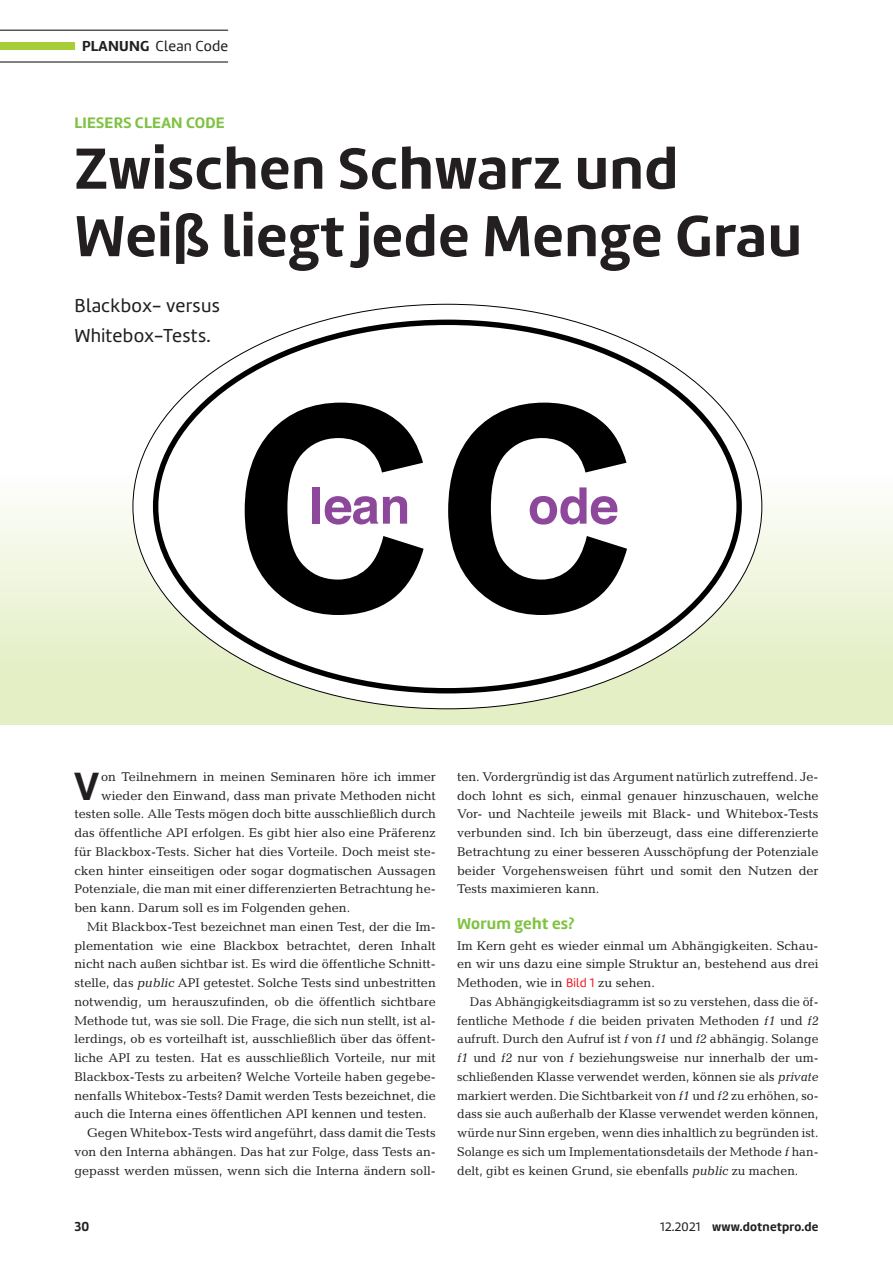
<style>
.page{position:relative;width:893px;height:1263px;background:#fff}
.page>*{position:absolute;margin:0;border:0;box-sizing:border-box;transform-origin:0 0}
.IR_00_headline{font:700 60px/67.5px "Amelia";letter-spacing:.015em;color:#231f20}
.t1{font:700 40.8px "Amelia";color:#231f20}
.IR_00_vorspann{font:19.5px/30px "Amelia";letter-spacing:.015em;color:#231f20}
.IR_00_fliesstext_hea{font:700 16.5px "Amelia";letter-spacing:.015em;color:#7fc241}
.IR_00_dachzeile{font:700 15.75px "Amelia";letter-spacing:.015em;color:#7fc241}
.IR_40_seitenstrecke{font:15px "Amelia";letter-spacing:.015em;color:#231f20}
.IR_40_seitenstrecke-2{font:700 13.5px "Amelia";color:#231f20}
.t2{font:12.75px/18.8px "Candida Std";color:#231f20;text-align:justify}
.IR_40_seitenstrecke-3{font:700 12.75px "Amelia";letter-spacing:.015em;color:#231f20}
.s1{font-weight:700}
.s2{font-style:italic}
.s3{font-family:"Amelia";color:#ee1d23}
.s4{font-weight:400}
</style>
<div class="page">
<div style="left:0;top:368px;width:893px;height:357px;background:linear-gradient(to bottom,#fff,#e0ecbf)"></div>
<svg style="left:133px;top:304px;width:629px;height:405px"></svg>
<div style="left:156px;top:322px;width:583px;height:369px;background:#fff;border-radius:50%"></div>
<svg style="left:448px;top:403px;width:179px;height:212px"></svg>
<svg style="left:245px;top:403px;width:179px;height:212px"></svg>
<hr style="left:0;top:30px;width:228px;height:1px;background:#231f20">
<hr style="left:0;top:61px;width:228px;height:2px;background:#231f20">
<div style="left:0;top:42px;width:74px;height:8px;background:#a6ce39"></div>
<p class="IR_40_seitenstrecke" style="left:82px;top:37px;width:148px"><span class="s1">PLANUNG</span> Clean Code</p>
<p class="IR_00_dachzeile" style="left:74px;top:114px;width:152px">LIESERS CLEAN CODE</p>
<p class="IR_00_headline" style="left:74px;top:136px;width:729px">Zwischen Schwarz und<br>Weiß liegt jede Menge Grau</p>
<p class="IR_00_vorspann" style="left:74px;top:290px;width:147px">Blackbox- versus<br>Whitebox-Tests.</p>
<p class="t1" style="left:75px;top:762px;width:26px">V</p>
<p class="t2" style="left:101px;top:767px;width:336px">on Teilnehmern in meinen Seminaren höre ich immer</p>
<p class="t2" style="left:101px;top:786px;width:336px">wieder den Einwand, dass man private Methoden nicht</p>
<p class="t2" style="left:74px;top:805px;width:363px">testen solle. Alle Tests mögen doch bitte ausschließlich durch</p>
<p class="t2" style="left:74px;top:823px;width:363px">das öffentliche API erfolgen. Es gibt hier also eine Präferenz</p>
<p class="t2" style="left:74px;top:842px;width:363px">für Blackbox-Tests. Sicher hat dies Vorteile. Doch meist ste-</p>
<p class="t2" style="left:74px;top:861px;width:363px">cken hinter einseitigen oder sogar dogmatischen Aussagen</p>
<p class="t2" style="left:74px;top:880px;width:363px">Potenziale, die man mit einer differenzierten Betrachtung he-</p>
<p class="t2" style="left:74px;top:898px;width:277px">ben kann. Darum soll es im Folgenden gehen.</p>
<p class="t2" style="left:74px;top:917px;width:363px;text-indent:13px">Mit Blackbox-Test bezeichnet man einen Test, der die Im&shy;plementation wie eine Blackbox betrachtet, deren Inhalt nicht nach außen sichtbar ist. Es wird die öffentliche Schnitt&shy;stelle, das <span class="s2">public</span> API getestet. Solche Tests sind unbestritten notwendig, um herauszufinden, ob die öffentlich sichtbare Methode tut, was sie soll. Die Frage, die sich nun stellt, ist al&shy;lerdings, ob es vorteilhaft ist, ausschließlich über das öffent&shy;liche API zu testen. Hat es ausschließlich Vorteile, nur mit Blackbox-Tests zu arbeiten? Welche Vorteile haben gegebe&shy;nenfalls Whitebox-Tests? Damit werden Tests bezeichnet, die auch die Interna eines öffentlichen API kennen und testen.</p>
<p class="t2" style="left:74px;top:1123px;width:363px;text-indent:13px">Gegen Whitebox-Tests wird angeführt, dass damit die Tests von den Interna abhängen. Das hat zur Folge, dass Tests an&shy;gepasst werden müssen, wenn sich die Interna ändern soll-</p>
<p class="t2" style="left:457px;top:767px;width:363px">ten. Vordergründig ist das Argument natürlich zutreffend. Je&shy;doch lohnt es sich, einmal genauer hinzuschauen, welche Vor- und Nachteile jeweils mit Black- und Whitebox-Tests verbunden sind. Ich bin überzeugt, dass eine differenzierte Betrachtung zu einer besseren Ausschöpfung der Potenziale beider Vorgehensweisen führt und somit den Nutzen der Tests maximieren kann.</p>
<p class="IR_00_fliesstext_hea" style="left:457px;top:914px;width:119px">Worum geht es?</p>
<p class="t2" style="left:457px;top:936px;width:363px">Im Kern geht es wieder einmal um Abhängigkeiten. Schau&shy;en wir uns dazu eine simple Struktur an, bestehend aus drei Methoden, wie in <span class="s3">Bild 1</span> zu sehen.</p>
<p class="t2" style="left:457px;top:992px;width:363px;text-indent:13px">Das Abhängigkeitsdiagramm ist so zu verstehen, dass die öf&shy;fentliche Methode <span class="s2">f</span> die beiden privaten Methoden <span class="s2">f1</span> und <span class="s2">f2 </span>aufruft. Durch den Aufruf ist <span class="s2">f</span> von <span class="s2">f1</span> und <span class="s2">f2</span> abhängig. Solange <span class="s2">f1</span> und <span class="s2">f2</span> nur von <span class="s2">f</span> beziehungsweise nur innerhalb der um&shy;schließenden Klasse verwendet werden, können sie als <span class="s2">private </span>markiert werden. Die Sichtbarkeit von <span class="s2">f1</span> und <span class="s2">f2</span> zu erhöhen, so&shy;dass sie auch außerhalb der Klasse verwendet werden können, würde nur Sinn ergeben, wenn dies inhaltlich zu begründen ist.<br>Solange es sich um Implementationsdetails der Methode <span class="s2">f</span> han&shy;delt, gibt es keinen Grund, sie ebenfalls <span class="s2">public</span> zu machen.</p>
<p class="IR_40_seitenstrecke-2" style="left:74px;top:1218px;width:16px">30</p>
<p class="IR_40_seitenstrecke-3" style="left:660px;top:1219px;width:160px"><span class="s4">12.2021</span> www.dotnetpro.de</p>
</div>
